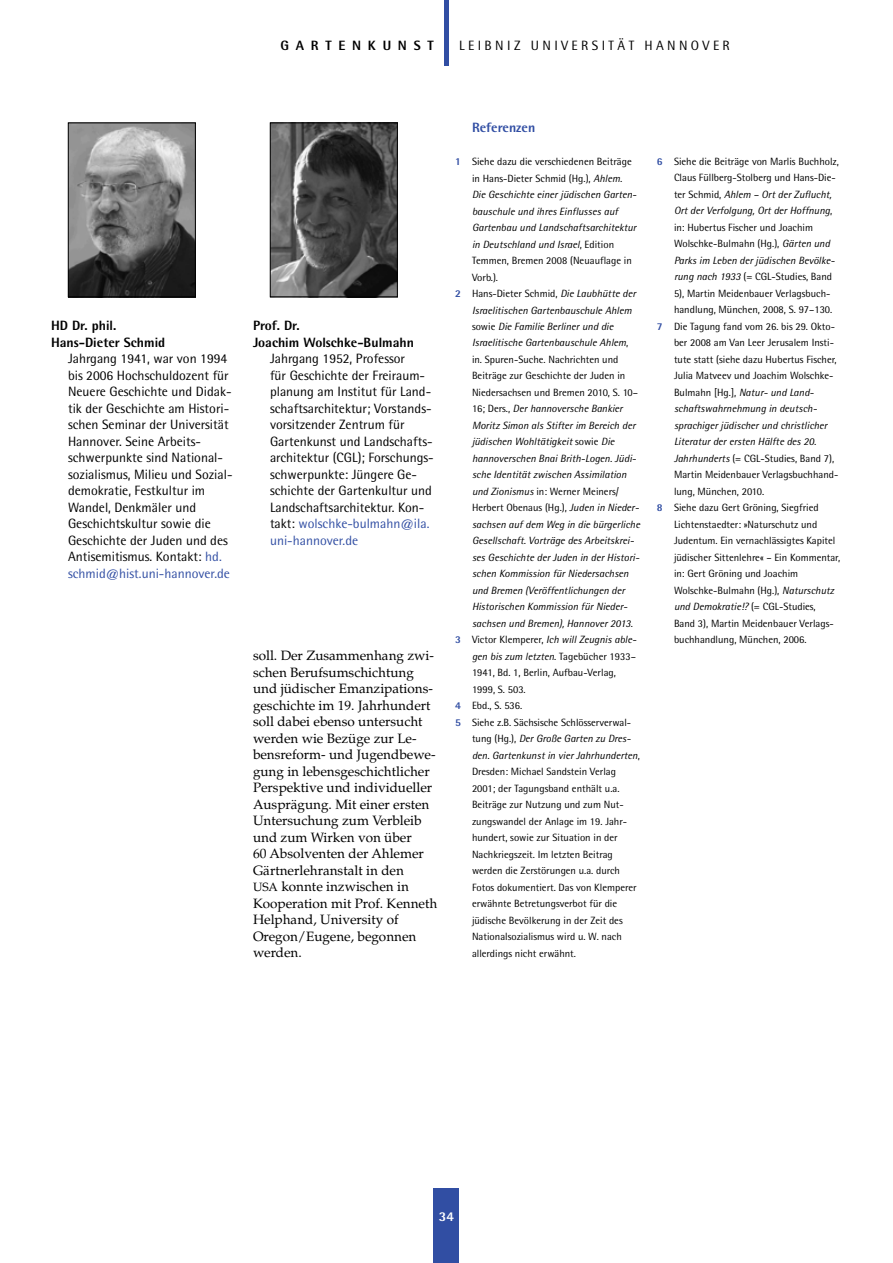
<style>
.page{position:relative;width:893px;height:1263px;background:#fff}
.page>*{position:absolute;margin:0;border:0;box-sizing:border-box;transform-origin:0 0}
.t1{font:13.5px/16.5px "Rotis Semi Sans";color:#000}
.t2{font:13.5px/16.5px "Palatino";color:#000}
.t3{font:800 13.5px/16.5px "Rotis Semi Sans";color:#000}
.t4{font:13.5px "Rotis Semi Sans";letter-spacing:.25em;color:#000}
.t5{font:800 13.5px "Rotis Semi Sans";letter-spacing:.5em;color:#000}
.t6{font:800 13.5px "Rotis Semi Sans";color:#314ea3}
.t7{font:800 13.5px "Rotis Semi Sans";color:#fff}
.t8{font:10.5px "Rotis Semi Sans";color:#000}
.t9{font:italic 10.5px "Rotis Semi Sans";color:#000}
.s1{color:#314ea3}
.s2{font-size:12px}
.s3{font-weight:800;color:#314ea3}
.s4{font-style:italic}
.s5{font-style:normal}
.s6{font-weight:800;font-style:normal;color:#314ea3}
</style>
<div class="page">
<div style="left:444px;top:0;width:5px;height:66px;background:#314ea3"></div>
<div style="left:434px;top:1188px;width:25px;height:75px;background:#314ea3"></div>
<img style="left:272px;top:125px;width:124px;height:170px">
<div style="left:270px;top:123px;width:128px;height:174px;border:1px solid #000"></div>
<img style="left:70px;top:125px;width:124px;height:170px">
<div style="left:68px;top:123px;width:128px;height:174px;border:1px solid #000"></div>
<p class="t5" style="left:281px;top:36px;width:155px">Gartenkunst</p>
<p class="t4" style="left:459px;top:37px;width:272px">leibniz universität hannover</p>
<p class="t3" style="left:51px;top:317px;width:116px">HD Dr. phil.<br>Hans-Dieter Schmid</p>
<p class="t1" style="left:68px;top:350px;width:166px">Jahrgang 1941, war von 1994 bis 2006 Hochschuldozent für<br>Neuere Geschichte und Didak&shy;tik der Geschichte am Histori&shy;schen Seminar der Universität<br>Hannover. Seine Arbeits&shy;schwerpunkte sind National&shy;sozialismus, Milieu und Sozial&shy;demokratie, Festkultur im<br>Wandel, Denkmäler und<br>Geschichtskultur sowie die<br>Geschichte der Juden und des<br>Antisemitismus. Kontakt: <span class="s1">hd. schmid@hist.uni-hannover.de</span></p>
<p class="t3" style="left:253px;top:317px;width:162px">Prof. Dr.<br>Joachim Wolschke-Bulmahn</p>
<p class="t1" style="left:270px;top:350px;width:165px">Jahrgang 1952, Professor<br>für Geschichte der Freiraum&shy;planung am Institut für Land&shy;schaftsarchitektur; Vorstands&shy;vorsitzender Zentrum für<br>Gartenkunst und Landschafts&shy;architektur (CGL); Forschungs&shy;schwerpunkte: Jüngere Ge&shy;schichte der Gartenkultur und<br>Landschaftsarchitektur. Kon&shy;takt: <span class="s1">wolschke-bulmahn@ila. uni-hannover.de</span></p>
<p class="t2" style="left:253px;top:647px;width:186px">soll. Der Zusammenhang zwi&shy;schen Berufsumschichtung und jüdischer Emanzipations&shy;geschichte im 19. Jahrhundert soll dabei ebenso untersucht werden wie Bezüge zur Le&shy;bensreform- und Jugendbewe&shy;gung in lebensgeschichtlicher<br>Perspektive und individueller<br>Ausprägung. Mit einer ersten<br>Untersuchung zum Verbleib und zum Wirken von über<br>60 Absolventen der Ahlemer<br>Gärtnerlehranstalt in den<br><span class="s2">USA</span> konnte inzwischen in<br>Kooperation mit Prof. Kenneth<br>Helphand, University of<br>Oregon/Eugene, begonnen werden.</p>
<p class="t6" style="left:472px;top:119px;width:65px">Referenzen</p>
<p class="t8" style="left:455px;top:155px;width:178px"><span class="s3">1</span> Siehe dazu die verschiedenen Beiträge</p>
<p class="t8" style="left:472px;top:172px;width:152px">in Hans-Dieter Schmid (Hg.), <span class="s4">Ahlem.</span></p>
<p class="t9" style="left:472px;top:188px;width:166px">Die Geschichte einer jüdischen Garten-</p>
<p class="t9" style="left:472px;top:205px;width:148px">bauschule und ihres Einflusses auf</p>
<p class="t9" style="left:472px;top:221px;width:166px">Gartenbau und Landschaftsarchitektur</p>
<p class="t9" style="left:472px;top:238px;width:144px">in Deutschland und Israel<span class="s5">, Edition</span></p>
<p class="t8" style="left:472px;top:254px;width:161px">Temmen, Bremen 2008 (Neuauflage in</p>
<p class="t8" style="left:472px;top:271px;width:28px">Vorb.).</p>
<p class="t8" style="left:455px;top:287px;width:182px"><span class="s3">2</span> Hans-Dieter Schmid, <span class="s4">Die Laubhütte der</span></p>
<p class="t9" style="left:472px;top:304px;width:161px">Israelitischen Gartenbauschule Ahlem</p>
<p class="t9" style="left:472px;top:320px;width:143px"><span class="s5">sowie</span> Die Familie Berliner und die</p>
<p class="t9" style="left:472px;top:337px;width:158px">Israelitische Gartenbauschule Ahlem<span class="s5">,</span></p>
<p class="t8" style="left:472px;top:353px;width:148px">in. Spuren-Suche. Nachrichten und</p>
<p class="t8" style="left:472px;top:370px;width:155px">Beiträge zur Geschichte der Juden in</p>
<p class="t8" style="left:472px;top:386px;width:168px">Niedersachsen und Bremen 2010, S. 10–</p>
<p class="t9" style="left:472px;top:403px;width:152px"><span class="s5">16; Ders.,</span> Der hannoversche Bankier</p>
<p class="t9" style="left:472px;top:419px;width:165px">Moritz Simon als Stifter im Bereich der</p>
<p class="t9" style="left:472px;top:436px;width:144px">jüdischen Wohltätigkeit <span class="s5">sowie</span> Die</p>
<p class="t9" style="left:472px;top:452px;width:166px">hannoverschen Bnai Brith-Logen. Jüdi-</p>
<p class="t9" style="left:472px;top:469px;width:156px">sche Identität zwischen Assimilation</p>
<p class="t8" style="left:472px;top:485px;width:148px"><span class="s4">und Zionismus</span> in: Werner Meiners/</p>
<p class="t8" style="left:472px;top:502px;width:169px">Herbert Obenaus (Hg.), <span class="s4">Juden in Nieder-</span></p>
<p class="t9" style="left:472px;top:518px;width:169px">sachsen auf dem Weg in die bürgerliche</p>
<p class="t9" style="left:472px;top:534px;width:163px">Gesellschaft. Vorträge des Arbeitskrei-</p>
<p class="t9" style="left:472px;top:551px;width:169px">ses Geschichte der Juden in der Histori-</p>
<p class="t9" style="left:472px;top:567px;width:158px">schen Kommission für Niedersachsen</p>
<p class="t9" style="left:472px;top:584px;width:155px">und Bremen (Veröffentlichungen der</p>
<p class="t9" style="left:472px;top:600px;width:157px">Historischen Kommission für Nieder-</p>
<p class="t9" style="left:472px;top:617px;width:162px">sachsen und Bremen), Hannover 2013<span class="s5">.</span></p>
<p class="t9" style="left:455px;top:633px;width:183px"><span class="s6">3</span> <span class="s5">Victor Klemperer,</span> Ich will Zeugnis able-</p>
<p class="t9" style="left:472px;top:650px;width:165px">gen bis zum letzten<span class="s5">. Tagebücher 1933–</span></p>
<p class="t8" style="left:472px;top:667px;width:145px">1941, Bd. 1, Berlin, Aufbau-Verlag,</p>
<p class="t8" style="left:472px;top:683px;width:55px">1999, S. 503.</p>
<p class="t8" style="left:455px;top:700px;width:69px"><span class="s3">4</span> Ebd., S. 536.</p>
<p class="t8" style="left:455px;top:716px;width:178px"><span class="s3">5</span> Siehe z.B. Sächsische Schlösserverwal-</p>
<p class="t9" style="left:472px;top:732px;width:160px"><span class="s5">tung (Hg.),</span> Der Große Garten zu Dres-</p>
<p class="t9" style="left:472px;top:749px;width:169px">den. Gartenkunst in vier Jahrhunderten<span class="s5">,</span></p>
<p class="t8" style="left:472px;top:766px;width:145px">Dresden: Michael Sandstein Verlag</p>
<p class="t8" style="left:472px;top:782px;width:149px">2001; der Tagungsband enthält u.a.</p>
<p class="t8" style="left:472px;top:799px;width:153px">Beiträge zur Nutzung und zum Nut-</p>
<p class="t8" style="left:472px;top:815px;width:157px">zungswandel der Anlage im 19. Jahr-</p>
<p class="t8" style="left:472px;top:832px;width:147px">hundert, sowie zur Situation in der</p>
<p class="t8" style="left:472px;top:848px;width:142px">Nachkriegszeit. Im letzten Beitrag</p>
<p class="t8" style="left:472px;top:865px;width:150px">werden die Zerstörungen u.a. durch</p>
<p class="t8" style="left:472px;top:881px;width:166px">Fotos dokumentiert. Das von Klemperer</p>
<p class="t8" style="left:472px;top:898px;width:147px">erwähnte Betretungsverbot für die</p>
<p class="t8" style="left:472px;top:914px;width:152px">jüdische Bevölkerung in der Zeit des</p>
<p class="t8" style="left:472px;top:931px;width:151px">Nationalsozialismus wird u. W. nach</p>
<p class="t8" style="left:472px;top:947px;width:106px">allerdings nicht erwähnt.</p>
<p class="t8" style="left:657px;top:155px;width:184px"><span class="s3">6</span> Siehe die Beiträge von Marlis Buchholz,</p>
<p class="t8" style="left:674px;top:172px;width:163px">Claus Füllberg-Stolberg und Hans-Die-</p>
<p class="t9" style="left:674px;top:188px;width:159px"><span class="s5">ter Schmid,</span> Ahlem – Ort der Zuflucht,</p>
<p class="t9" style="left:674px;top:204px;width:160px">Ort der Verfolgung, Ort der Hoffnung<span class="s5">,</span></p>
<p class="t8" style="left:674px;top:221px;width:140px">in: Hubertus Fischer und Joachim</p>
<p class="t8" style="left:674px;top:238px;width:158px">Wolschke-Bulmahn (Hg.), <span class="s4">Gärten und</span></p>
<p class="t9" style="left:674px;top:254px;width:162px">Parks im Leben der jüdischen Bevölke-</p>
<p class="t8" style="left:674px;top:271px;width:160px"><span class="s4">rung nach 1933</span> (= CGL-Studies, Band</p>
<p class="t8" style="left:674px;top:287px;width:158px">5), Martin Meidenbauer Verlagsbuch-</p>
<p class="t8" style="left:674px;top:303px;width:160px">handlung, München, 2008, S. 97–130.</p>
<p class="t8" style="left:657px;top:320px;width:180px"><span class="s3">7</span> Die Tagung fand vom 26. bis 29. Okto-</p>
<p class="t8" style="left:674px;top:336px;width:161px">ber 2008 am Van Leer Jerusalem Insti-</p>
<p class="t8" style="left:674px;top:353px;width:164px">tute statt (siehe dazu Hubertus Fischer,</p>
<p class="t8" style="left:674px;top:369px;width:160px">Julia Matveev und Joachim Wolschke-</p>
<p class="t9" style="left:674px;top:386px;width:141px"><span class="s5">Bulmahn [Hg.],</span> Natur- und Land-</p>
<p class="t9" style="left:674px;top:402px;width:143px">schaftswahrnehmung in deutsch-</p>
<p class="t9" style="left:674px;top:419px;width:155px">sprachiger jüdischer und christlicher</p>
<p class="t9" style="left:674px;top:435px;width:144px">Literatur der ersten Hälfte des 20.</p>
<p class="t8" style="left:674px;top:452px;width:162px"><span class="s4">Jahrhunderts</span> (= CGL-Studies, Band 7),</p>
<p class="t8" style="left:674px;top:468px;width:166px">Martin Meidenbauer Verlagsbuchhand-</p>
<p class="t8" style="left:674px;top:485px;width:92px">lung, München, 2010.</p>
<p class="t8" style="left:657px;top:501px;width:163px"><span class="s3">8</span> Siehe dazu Gert Gröning, Siegfried</p>
<p class="t8" style="left:674px;top:518px;width:145px">Lichtenstaedter: »Naturschutz und</p>
<p class="t8" style="left:674px;top:534px;width:163px">Judentum. Ein vernachlässigtes Kapitel</p>
<p class="t8" style="left:674px;top:551px;width:168px">jüdischer Sittenlehre« – Ein Kommentar,</p>
<p class="t8" style="left:674px;top:567px;width:126px">in: Gert Gröning und Joachim</p>
<p class="t8" style="left:674px;top:584px;width:162px">Wolschke-Bulmahn (Hg.), <span class="s4">Naturschutz</span></p>
<p class="t9" style="left:674px;top:600px;width:143px">und Demokratie!? <span class="s5">(= CGL-Studies,</span></p>
<p class="t8" style="left:674px;top:617px;width:161px">Band 3), Martin Meidenbauer Verlags-</p>
<p class="t8" style="left:674px;top:633px;width:134px">buchhandlung, München, 2006.</p>
<p class="t7" style="left:439px;top:1208px;width:17px">34</p>
</div>
